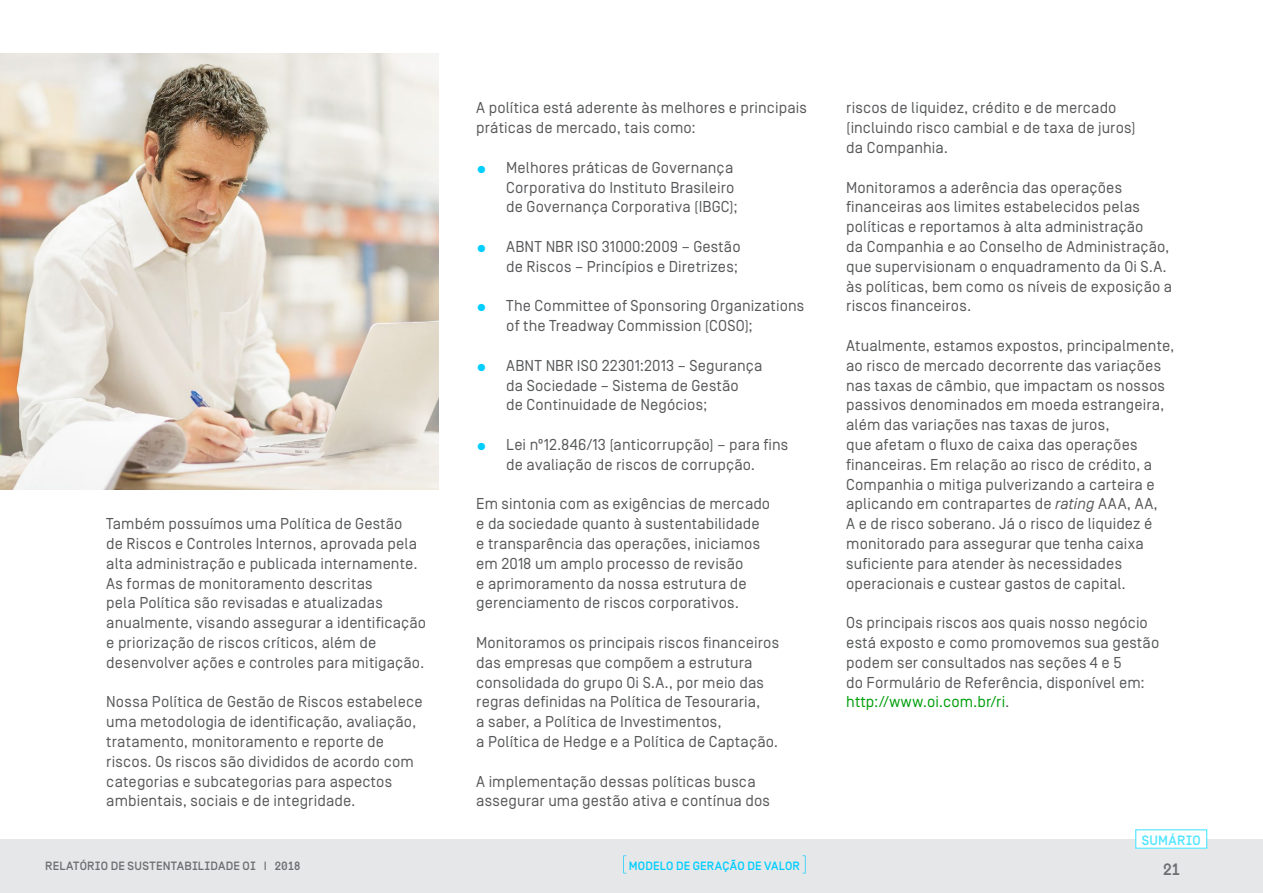
<style>
.page{position:relative;width:1263px;height:893px;background:#fff}
.page>*{position:absolute;margin:0;border:0;box-sizing:border-box;transform-origin:0 0}
.t1{font:16.5px "Simplon Oi Headline";color:#6d6e71}
.t2{font:15.75px/19.8px "Simplon BP";letter-spacing:.005em;color:#58595b}
.t3{font:13.5px "Simplon Oi Headline";letter-spacing:.02em;color:#4de6ff}
.t4{font:12px "Simplon Oi Headline";letter-spacing:.015em;color:#6d6e71}
.t5{font:500 12px "Simplon BP";letter-spacing:.015em;color:#00ceff}
.s1{font-size:13.5px;color:#00ceff}
.s2{font-style:italic}
.s3{color:#009e0b}
</style>
<div class="page">
<img style="left:0;top:54px;width:438px;height:436px">
<div style="left:0;top:839px;width:1263px;height:54px;background:#e6e7e8"></div>
<svg style="left:623px;top:855px;width:3px;height:18px"></svg>
<svg style="left:802px;top:855px;width:3px;height:18px"></svg>
<div style="left:1136px;top:830px;width:71px;height:18px;background:#fff"></div>
<div style="left:1135px;top:829px;width:72px;height:20px;border:1px solid #4de6ff"></div>
<p class="t2" style="left:106px;top:514px;width:321px">Também possuímos uma Política de Gestão<br>de Riscos e Controles Internos, aprovada pela alta administração e publicada internamente.<br>As formas de monitoramento descritas<br>pela Política são revisadas e atualizadas anualmente, visando assegurar a identificação e priorização de riscos críticos, além de desenvolver ações e controles para mitigação.</p>
<p class="t2" style="left:106px;top:692px;width:318px">Nossa Política de Gestão de Riscos estabelece uma metodologia de identificação, avaliação, tratamento, monitoramento e reporte de riscos. Os riscos são divididos de acordo com categorias e subcategorias para aspectos ambientais, sociais e de integridade.</p>
<p class="t4" style="left:45px;top:859px;width:257px">RELATÓRIO DE SUSTENTABILIDADE OI | 2018</p>
<p class="t2" style="left:476px;top:98px;width:332px">A política está aderente às melhores e principais práticas de mercado, tais como:</p>
<p class="t2" style="left:506px;top:157px;width:233px;text-indent:-30px"><span class="s1">●</span> Melhores práticas de Governança<br>Corporativa do Instituto Brasileiro de Governança Corporativa (IBGC);</p>
<p class="t2" style="left:476px;top:237px;width:266px;text-align:right"><span class="s1">●</span> ABNT NBR ISO 31000:2009 – Gestão de Riscos – Princípios e Diretrizes;</p>
<p class="t2" style="left:506px;top:296px;width:300px;text-indent:-30px"><span class="s1">●</span> The Committee of Sponsoring Organizations of the Treadway Commission (COSO);</p>
<p class="t2" style="left:506px;top:355px;width:258px;text-indent:-30px"><span class="s1">●</span> ABNT NBR ISO 22301:2013 – Segurança da Sociedade – Sistema de Gestão<br>de Continuidade de Negócios;</p>
<p class="t2" style="left:476px;top:435px;width:314px;text-align:center"><span class="s1">●</span> Lei nº12.846/13 (anticorrupção) – para fins de avaliação de riscos de corrupção.</p>
<p class="t2" style="left:476px;top:494px;width:295px">Em sintonia com as exigências de mercado e da sociedade quanto à sustentabilidade e transparência das operações, iniciamos em 2018 um amplo processo de revisão<br>e aprimoramento da nossa estrutura de gerenciamento de riscos corporativos.</p>
<p class="t2" style="left:476px;top:633px;width:304px">Monitoramos os principais riscos financeiros das empresas que compõem a estrutura consolidada do grupo Oi S.A., por meio das regras definidas na Política de Tesouraria,<br>a saber, a Política de Investimentos,<br>a Política de Hedge e a Política de Captação.</p>
<p class="t2" style="left:476px;top:771px;width:295px">A implementação dessas políticas busca assegurar uma gestão ativa e contínua dos</p>
<p class="t2" style="left:846px;top:98px;width:291px">riscos de liquidez, crédito e de mercado (incluindo risco cambial e de taxa de juros) da Companhia.</p>
<p class="t2" style="left:846px;top:177px;width:327px">Monitoramos a aderência das operações financeiras aos limites estabelecidos pelas políticas e reportamos à alta administração<br>da Companhia e ao Conselho de Administração, que supervisionam o enquadramento da Oi S.A. às políticas, bem como os níveis de exposição a riscos financeiros.</p>
<p class="t2" style="left:846px;top:335px;width:330px">Atualmente, estamos expostos, principalmente, ao risco de mercado decorrente das variações nas taxas de câmbio, que impactam os nossos passivos denominados em moeda estrangeira, além das variações nas taxas de juros,<br>que afetam o fluxo de caixa das operações financeiras. Em relação ao risco de crédito, a Companhia o mitiga pulverizando a carteira e aplicando em contrapartes de <span class="s2">rating</span> AAA, AA,<br>A e de risco soberano. Já o risco de liquidez é monitorado para assegurar que tenha caixa suficiente para atender às necessidades operacionais e custear gastos de capital.</p>
<p class="t2" style="left:846px;top:613px;width:315px">Os principais riscos aos quais nosso negócio está exposto e como promovemos sua gestão podem ser consultados nas seções 4 e 5<br>do Formulário de Referência, disponível em: <span class="s3">http://www.oi.com.br/ri</span>.</p>
<p class="t3" style="left:1142px;top:832px;width:60px">SUMÁRIO</p>
<p class="t5" style="left:629px;top:859px;width:172px">MODELO DE GERAÇÃO DE VALOR</p>
<p class="t1" style="left:1163px;top:860px;width:18px">21</p>
</div>
